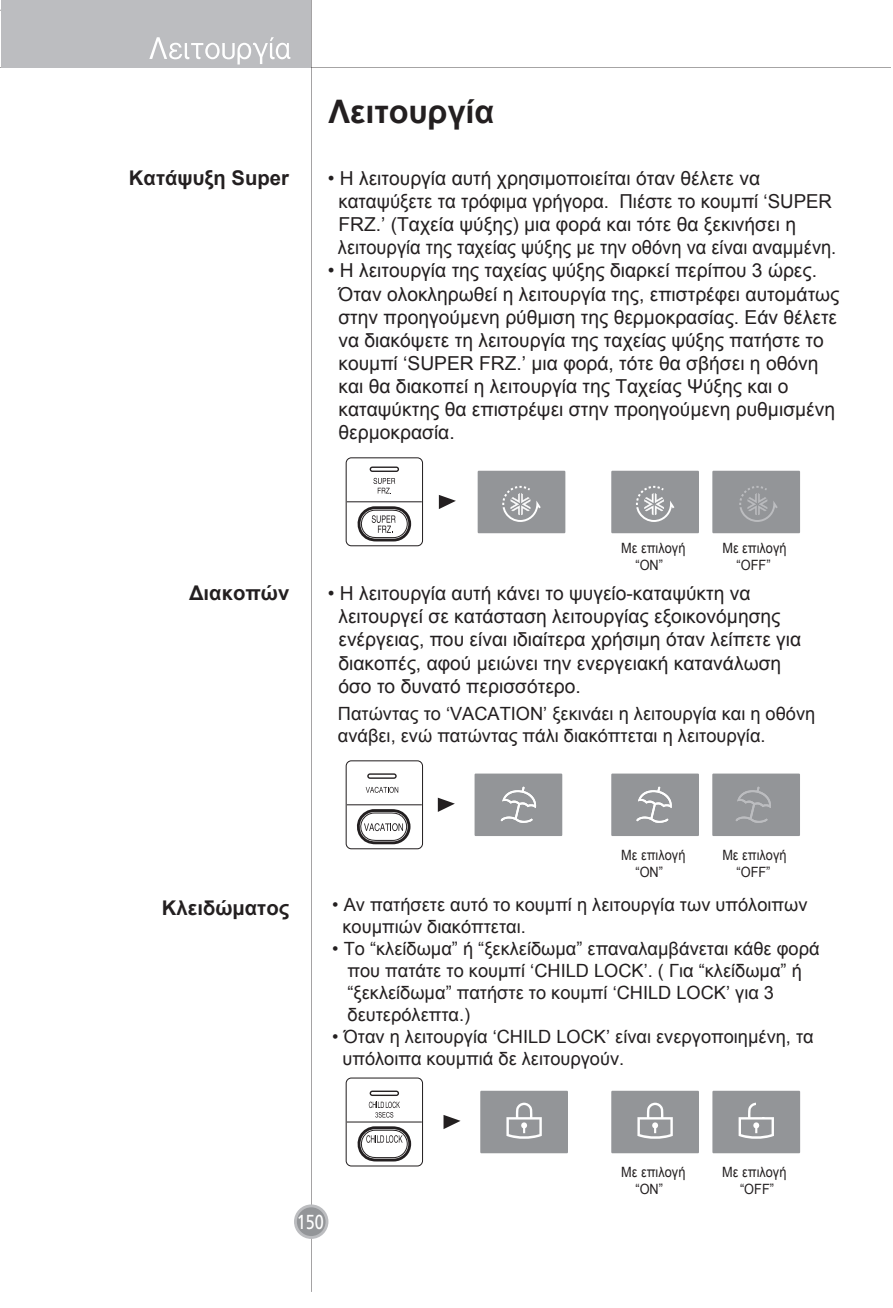
<style>
.page{position:relative;width:893px;height:1308px;background:#fff}
.page>*{position:absolute;margin:0;border:0;box-sizing:border-box;transform-origin:0 0}
.t1{font:700 32.4px "Arial";color:#231f20}
.t2{font:700 20.25px "Arial";color:#231f20}
.t3{font:20.25px "Frutiger";color:#fff;scale:.8 1}
.t4{font:19.35px/23.2px "Arial";color:#231f20}
.t5{font:18.22px/21.8px "Arial";color:#231f20}
.t6{font:14.17px/17.1px "Arial";color:#231f20;text-align:center;scale:.9 1}
</style>
<div class="page">
<div style="left:1px;top:0;width:310px;height:67px;background:#bcbdc0"></div>
<svg style="left:149px;top:37px;width:141px;height:28px"></svg>
<div style="left:294px;top:1204px;width:34px;height:34px;background:#bcbdc0;border-radius:50%"></div>
<div style="left:297px;top:1207px;width:29px;height:29px;background:#939598;border-radius:50%"></div>
<svg style="left:439px;top:495px;width:17px;height:14px"></svg>
<div style="left:478px;top:471px;width:87px;height:62px;background:#939598"></div>
<svg style="left:502px;top:486px;width:39px;height:36px"></svg>
<div style="left:611px;top:471px;width:88px;height:62px;background:#939598"></div>
<svg style="left:636px;top:486px;width:38px;height:36px"></svg>
<div style="left:712px;top:471px;width:88px;height:62px;background:#939598"></div>
<svg style="left:739px;top:486px;width:39px;height:36px"></svg>
<hr style="left:347px;top:501px;width:75px;height:1px;background:#231f20">
<div style="left:346px;top:457px;width:77px;height:89px;border:1px solid #231f20;border-radius:5px"></div>
<svg style="left:370px;top:466px;width:29px;height:6px"></svg>
<svg style="left:357px;top:506px;width:55px;height:36px"></svg>
<svg style="left:373px;top:478px;width:22px;height:16px"></svg>
<svg style="left:438px;top:797px;width:17px;height:15px"></svg>
<div style="left:475px;top:773px;width:87px;height:63px;background:#939598"></div>
<div style="left:611px;top:773px;width:88px;height:63px;background:#939598"></div>
<div style="left:712px;top:773px;width:88px;height:63px;background:#939598"></div>
<hr style="left:347px;top:804px;width:75px;height:1px;background:#231f20">
<div style="left:346px;top:760px;width:77px;height:89px;border:1px solid #231f20;border-radius:5px"></div>
<svg style="left:367px;top:773px;width:30px;height:6px"></svg>
<svg style="left:366px;top:787px;width:32px;height:6px"></svg>
<svg style="left:356px;top:809px;width:55px;height:36px"></svg>
<svg style="left:501px;top:786px;width:35px;height:37px"></svg>
<svg style="left:636px;top:786px;width:36px;height:37px"></svg>
<svg style="left:736px;top:786px;width:35px;height:37px"></svg>
<svg style="left:443px;top:1115px;width:18px;height:14px"></svg>
<div style="left:480px;top:1090px;width:88px;height:63px;background:#939598"></div>
<svg style="left:506px;top:1102px;width:36px;height:36px"></svg>
<div style="left:611px;top:1090px;width:88px;height:63px;background:#939598"></div>
<svg style="left:637px;top:1102px;width:36px;height:36px"></svg>
<div style="left:712px;top:1090px;width:88px;height:63px;background:#939598"></div>
<svg style="left:739px;top:1102px;width:35px;height:36px"></svg>
<div style="left:756px;top:1101px;width:14px;height:16px;background:#939598"></div>
<hr style="left:347px;top:1121px;width:75px;height:1px;background:#231f20">
<div style="left:346px;top:1077px;width:77px;height:89px;border:1px solid #231f20;border-radius:5px"></div>
<svg style="left:357px;top:1126px;width:55px;height:36px"></svg>
<svg style="left:370px;top:1090px;width:29px;height:6px"></svg>
<svg style="left:369px;top:1101px;width:31px;height:16px"></svg>
<p class="t2" style="left:129px;top:165px;width:161px">Κατάψυξη Super</p>
<h1 class="t1" style="left:328px;top:90px;width:168px">Λειτουργία</h1>
<p class="t4" style="left:338px;top:167px;width:500px;text-indent:-10px">• H λειτουργία αυτή χρησιμοποιείται όταν θέλετε να καταψύξετε τα τρόφιμα γρήγορα. Πιέστε το κουμπί ‘SUPER FRZ.’ (Ταχεία ψύξης) μια φορά και τότε θα ξεκινήσει η λειτουργία της ταχείας ψύξης με την οθόνη να είναι αναμμένη.</p>
<p class="t4" style="left:338px;top:259px;width:503px;text-indent:-11px">• Η λειτουργία της ταχείας ψύξης διαρκεί περίπου 3 ώρες.<br>Όταν ολοκληρωθεί η λειτουργία της, επιστρέφει αυτομάτως στην προηγούμενη ρύθμιση της θερμοκρασίας. Εάν θέλετε να διακόψετε τη λειτουργία της ταχείας ψύξης πατήστε το κουμπί ‘SUPER FRZ.’ μια φορά, τότε θα σβήσει η οθόνη και θα διακοπεί η λειτουργία της Ταχείας Ψύξης και ο καταψύκτης θα επιστρέψει στην προηγούμενη ρυθμισμένη θερμοκρασία.</p>
<p class="t2" style="left:189px;top:580px;width:102px">Διακοπών</p>
<p class="t6" style="left:621px;top:539px;width:73px">Με επιλογή “ΟΝ”</p>
<p class="t6" style="left:722px;top:539px;width:73px">Με επιλογή “ΟFF”</p>
<p class="t4" style="left:338px;top:582px;width:464px;text-indent:-11px">• H λειτουργία αυτή κάνει το ψυγείο-καταψύκτη να λειτουργεί σε κατάσταση λειτουργίας εξοικονόμησης ενέργειας, που είναι ιδιαίτερα χρήσιμη όταν λείπετε για διακοπές, αφού μειώνει την ενεργειακή κατανάλωση όσο το δυνατό περισσότερο.</p>
<p class="t5" style="left:338px;top:702px;width:479px">Πατώντας το ‘VACATION’ ξεκινάει η λειτουργία και η οθόνη ανάβει, ενώ πατώντας πάλι διακόπτεται η λειτουργία.</p>
<p class="t6" style="left:621px;top:846px;width:73px">Με επιλογή “ΟΝ”</p>
<p class="t6" style="left:722px;top:846px;width:73px">Με επιλογή “ΟFF”</p>
<p class="t2" style="left:162px;top:895px;width:129px">Κλειδώματος</p>
<p class="t5" style="left:342px;top:894px;width:466px;text-indent:-10px">• Αν πατήσετε αυτό το κουμπί η λειτουργία των υπόλοιπων κουμπιών διακόπτεται.</p>
<p class="t5" style="left:347px;top:938px;width:474px;text-indent:-15px">• Το “κλείδωμα” ή “ξεκλείδωμα” επαναλαμβάνεται κάθε φορά που πατάτε το κουμπί ‘CHILD LOCK’. ( Για “κλείδωμα” ή “ξεκλείδωμα” πατήστε το κουμπί ‘CHILD LOCK’ για 3 δευτερόλεπτα.)</p>
<p class="t5" style="left:342px;top:1025px;width:473px;text-indent:-10px">• Όταν η λειτουργία ‘CHILD LOCK’ είναι ενεργοποιημένη, τα υπόλοιπα κουμπιά δε λειτουργούν.</p>
<p class="t3" style="left:297px;top:1210px;width:35px">150</p>
<p class="t6" style="left:621px;top:1163px;width:73px">Με επιλογή “ΟΝ”</p>
<p class="t6" style="left:722px;top:1164px;width:73px">Με επιλογή “ΟFF”</p>
</div>
